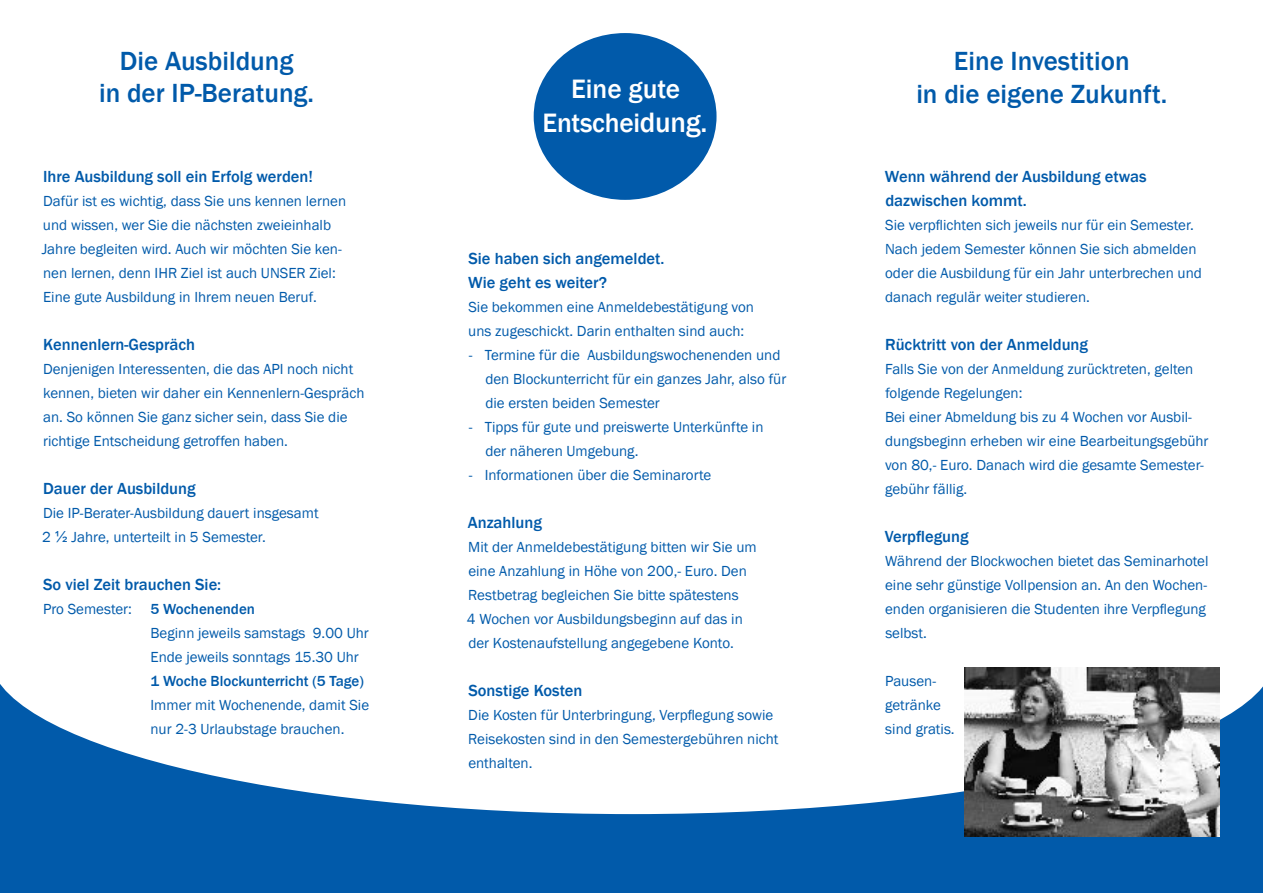
<style>
.page{position:relative;width:1263px;height:893px;background:#fff}
.page>*{position:absolute;margin:0;border:0;box-sizing:border-box;transform-origin:0 0}
.t1{font:500 27.45px/34.7px "Franklin Gothic";letter-spacing:-.01em;color:#fff;text-align:center}
.t2{font:500 27px/32.4px "Franklin Gothic";color:#015aaa;text-align:center}
.t3{font:500 16.5px/24px "Franklin Gothic";color:#015aaa}
.t4{font:15px/24px "Franklin Gothic";color:#015aaa}
.t5{font:500 15px "Franklin Gothic";color:#015aaa}
.s1{font-family:"Arial"}
.s2{font-weight:500}
.s3{font-size:28.8px}
</style>
<div class="page">
<div style="left:534px;top:33px;width:182px;height:167px;background:#015aaa;border-radius:50%"></div>
<div style="left:0;top:680px;width:1263px;height:213px;background:#015aaa"></div>
<svg style="left:0;top:667px;width:1263px;height:147px;fill:#fff"></svg>
<img style="left:964px;top:668px;width:255px;height:169px">
<h2 class="t2" style="left:99px;top:45px;width:217px">Die Ausbildung<br>in der IP-Beratung.</h2>
<p class="t3" style="left:43px;top:164px;width:271px">Ihre Ausbildung soll ein Erfolg werden!</p>
<p class="t4" style="left:42px;top:190px;width:306px">Dafür ist es wichtig, dass Sie uns kennen lernen und wissen, wer Sie die nächsten zweieinhalb Jahre begleiten wird. Auch wir möchten Sie ken&shy;nen lernen, denn IHR Ziel ist auch UNSER Ziel:<br>Eine gute Ausbildung in Ihrem neuen Beruf.</p>
<p class="t3" style="left:43px;top:332px;width:153px">Kennenlern-Gespräch</p>
<p class="t4" style="left:43px;top:357px;width:323px">Denjenigen Interessenten, die das API noch nicht kennen, bieten wir daher ein Kennenlern-Gespräch an. So können Sie ganz sicher sein, dass Sie die richtige Entscheidung getroffen haben.</p>
<p class="t3" style="left:43px;top:476px;width:154px">Dauer der Ausbildung</p>
<p class="t4" style="left:42px;top:502px;width:278px;line-height:23.5px">Die IP-Berater-Ausbildung dauert insgesamt<br>2 <span class="s1">½</span> Jahre, unterteilt in 5 Semester.</p>
<p class="t3" style="left:43px;top:573px;width:180px">So viel Zeit brauchen Sie:</p>
<p class="t4" style="left:151px;top:597px;width:220px;text-indent:-107px">Pro Semester: <span class="s2">5 Wochenenden<br></span>Beginn jeweils samstags 9.00 Uhr<br>Ende jeweils sonntags 15.30 Uhr</p>
<p class="t5" style="left:151px;top:671px;width:215px">1 Woche Blockunterricht (5 Tage)</p>
<p class="t4" style="left:151px;top:693px;width:220px">Immer mit Wochenende, damit Sie nur 2-3 Urlaubstage brauchen.</p>
<h1 class="t1" style="left:543px;top:71px;width:166px">Eine gute<br>Entschei<span class="s3">dung.</span></h1>
<p class="t3" style="left:468px;top:246px;width:198px">Sie haben sich angemeldet.<br>Wie geht es weiter?</p>
<p class="t4" style="left:468px;top:295px;width:287px">Sie bekommen eine Anmeldebestätigung von uns zugeschickt. Darin enthalten sind auch:</p>
<p class="t4" style="left:485px;top:343px;width:302px;text-indent:-17px">- Termine für die Ausbildungswochenenden und den Blockunterricht für ein ganzes Jahr, also für die ersten beiden Semester</p>
<p class="t4" style="left:485px;top:415px;width:280px;text-indent:-17px">- Tipps für gute und preiswerte Unterkünfte in der näheren Umgebung.</p>
<p class="t4" style="left:469px;top:463px;width:244px">- Informationen über die Seminarorte</p>
<p class="t3" style="left:468px;top:510px;width:76px">Anzahlung</p>
<p class="t4" style="left:467px;top:535px;width:291px">Mit der Anmeldebestätigung bitten wir Sie um eine Anzahlung in Höhe von 200,- Euro. Den Restbetrag begleichen Sie bitte spätestens<br>4 Wochen vor Ausbildungsbeginn auf das in der Kostenaufstellung angegebene Konto.</p>
<p class="t3" style="left:468px;top:678px;width:115px">Sonstige Kosten</p>
<p class="t4" style="left:468px;top:703px;width:312px">Die Kosten für Unterbringung, Verpflegung sowie<br>Reisekosten sind in den Semestergebühren nicht enthalten.</p>
<h2 class="t2" style="left:916px;top:45px;width:253px">Eine Investition<br>in die eigene Zukunft.</h2>
<p class="t3" style="left:885px;top:164px;width:263px">Wenn während der Ausbildung etwas dazwischen kommt.</p>
<p class="t4" style="left:885px;top:213px;width:318px">Sie verpflichten sich jeweils nur für ein Semester.<br>Nach jedem Semester können Sie sich abmelden oder die Ausbildung für ein Jahr unterbrechen und danach regulär weiter studieren.</p>
<p class="t3" style="left:885px;top:332px;width:204px">Rücktritt von der Anmeldung</p>
<p class="t4" style="left:885px;top:357px;width:325px">Falls Sie von der Anmeldung zurücktreten, gelten folgende Regelungen:<br>Bei einer Abmeldung bis zu 4 Wochen vor Ausbil&shy;dungsbeginn erheben wir eine Bearbeitungsgebühr von 80,- Euro. Danach wird die gesamte Semester&shy;gebühr fällig.</p>
<p class="t3" style="left:885px;top:524px;width:85px">Verpflegung</p>
<p class="t4" style="left:885px;top:549px;width:325px">Während der Blockwochen bietet das Seminarhotel eine sehr günstige Vollpension an. An den Wochen&shy;enden organisieren die Studenten ihre Verpflegung selbst.</p>
<p class="t4" style="left:885px;top:669px;width:71px">Pausen&shy;getränke sind gratis.</p>
</div>
